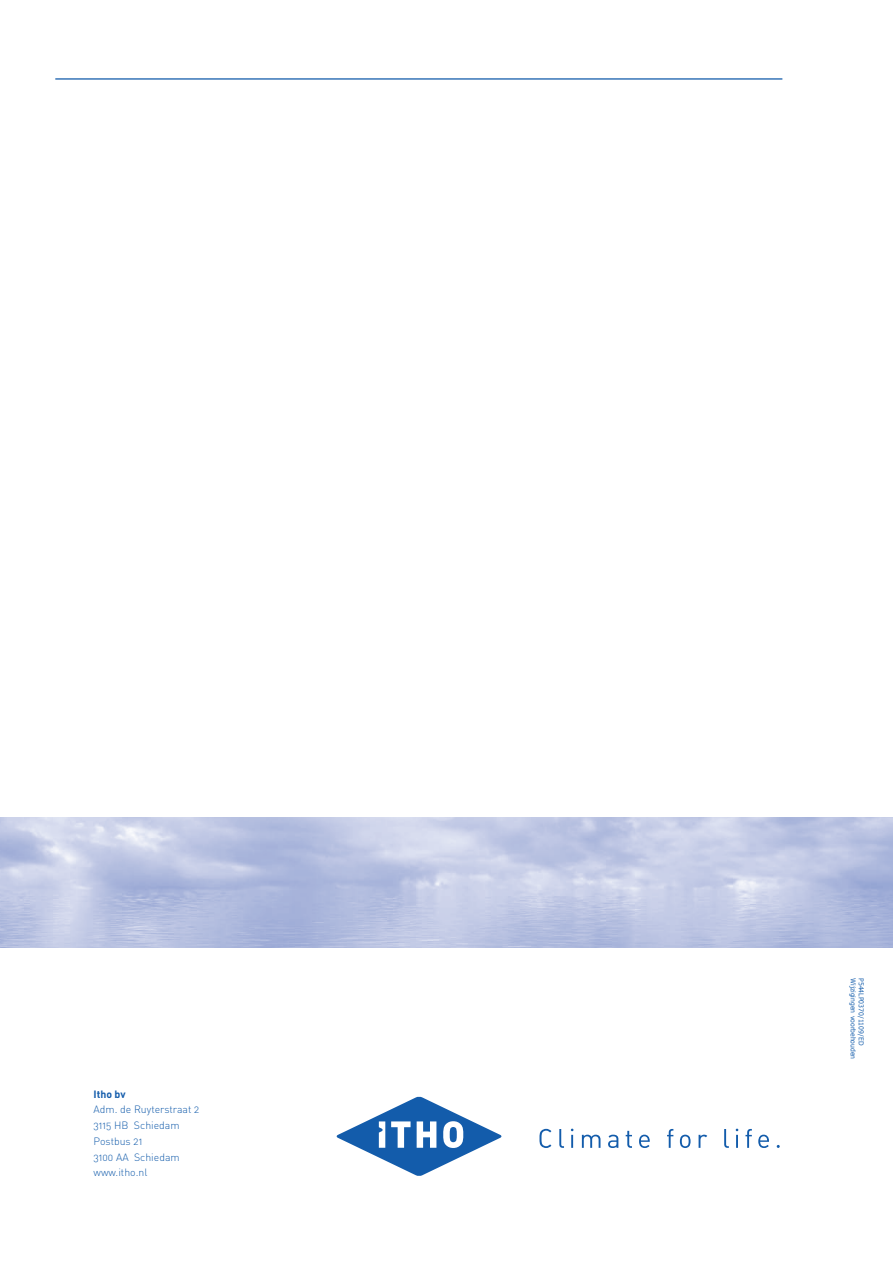
<style>
.page{position:relative;width:893px;height:1263px;background:#fff}
.page>*{position:absolute;margin:0;border:0;box-sizing:border-box;transform-origin:0 0}
.t1{font:10.5px/15.8px "DIN Light Alternate";color:#135cab}
.t2{font:10.5px "DIN Bold Alternate";color:#135cab}
.t3{font:6.75px "Verdana";color:#135cab;scale:.9 1}
</style>
<div class="page">
<hr style="left:55px;top:78px;width:727px;height:2px;background:#135cab">
<svg style="left:337px;top:1097px;width:165px;height:79px"></svg>
<svg style="left:540px;top:1129px;width:11px;height:19px"></svg>
<svg style="left:559px;top:1129px;width:5px;height:19px"></svg>
<svg style="left:571px;top:1129px;width:2px;height:19px"></svg>
<svg style="left:582px;top:1135px;width:19px;height:13px"></svg>
<svg style="left:608px;top:1135px;width:10px;height:13px"></svg>
<svg style="left:626px;top:1131px;width:6px;height:17px"></svg>
<svg style="left:639px;top:1135px;width:11px;height:13px"></svg>
<svg style="left:667px;top:1129px;width:6px;height:19px"></svg>
<svg style="left:680px;top:1135px;width:11px;height:13px"></svg>
<svg style="left:699px;top:1135px;width:8px;height:13px"></svg>
<svg style="left:724px;top:1129px;width:5px;height:19px"></svg>
<svg style="left:736px;top:1129px;width:2px;height:19px"></svg>
<svg style="left:745px;top:1129px;width:7px;height:19px"></svg>
<svg style="left:758px;top:1135px;width:11px;height:13px"></svg>
<svg style="left:892px;top:817px;width:1px;height:131px"></svg>
<p class="t2" style="left:94px;top:1087px;width:34px">Itho bv</p>
<p class="t1" style="left:94px;top:1102px;width:107px">Adm. de Ruyterstraat 2<br>3115 HB Schiedam<br>Postbus 21<br>3100 AA Schiedam www.itho.nl</p>
<p class="t3" style="left:857px;top:978px;width:92px;rotate:90deg">Wijzigingen voorbehouden</p>
<p class="t3" style="left:866px;top:978px;width:76px;rotate:90deg">P544LP0370/1109/ED</p>
</div>
